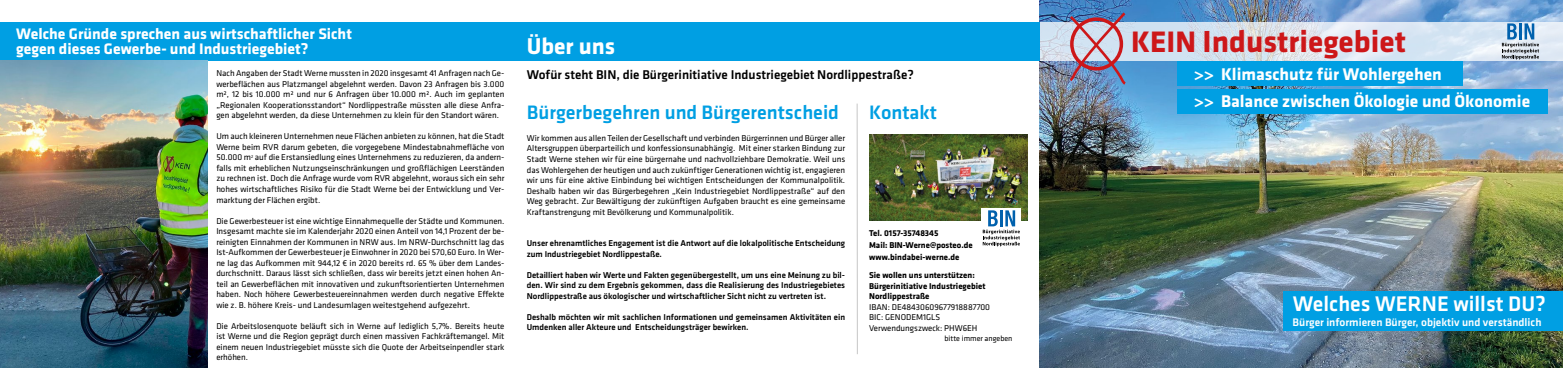
<style>
.page{position:relative;width:1563px;height:368px;background:#fff}
.page>*{position:absolute;margin:0;border:0;box-sizing:border-box;transform-origin:0 0}
.t1{font:700 31.5px "Klavika";color:#cd1719}
.t2{font:700 23.62px "Klavika";color:#fff}
.t3{font:500 21.88px "Klavika";color:#fff}
.t4{font:500 20.12px "Klavika";color:#009fe3}
.t5{font:700 17.5px/27.3px "Klavika";color:#fff}
.t6{font:700 15.75px/14.9px "Klavika";color:#fff}
.t7{font:500 13.12px "Klavika";color:#000}
.t8{font:500 11.38px "Klavika";color:#fff}
.t9{font:8.75px/10.5px "Klavika";color:#000;text-align:justify}
.t10{font:500 8.75px/10.5px "Klavika";color:#000}
.t11{font:700 8.75px/12.2px "Klavika";color:#000}
.t12{font:7.88px "Klavika";color:#000}
.s1{font-size:30.62px}
</style>
<div class="page">
<img style="left:1039px;top:0;width:524px;height:367px">
<svg style="left:1039px;top:22px;width:524px;height:39px;background:#d9e4f0"></svg>
<div style="left:1283px;top:290px;width:280px;height:40px;background:#009fe3"></div>
<div style="left:0;top:22px;width:1039px;height:39px;background:#009fe3"></div>
<img style="left:869px;top:134px;width:159px;height:86px">
<hr style="left:857px;top:103px;width:1px;height:250px;background:#c6c6c6">
<div style="left:1177px;top:61px;width:286px;height:25px;background:#009fe3"></div>
<img style="left:1067px;top:10px;width:61px;height:77px">
<svg style="left:1502px;top:23px;width:37px;height:36px"></svg>
<div style="left:981px;top:207px;width:40px;height:42px;background:#fff"></div>
<svg style="left:983px;top:210px;width:37px;height:36px"></svg>
<img style="left:0;top:61px;width:207px;height:306px">
<div style="left:1177px;top:89px;width:371px;height:24px;background:#009fe3"></div>
<h3 class="t6" style="left:16px;top:27px;width:337px">Welche Gründe sprechen aus wirtschaftlicher Sicht gegen dieses Gewerbe- und Industriegebiet?</h3>
<p class="t9" style="left:216px;top:68px;width:290px">Nach Angaben der Stadt Werne mussten in 2020 insgesamt 41 Anfragen nach Ge&shy;werbeflächen aus Platzmangel abgelehnt werden. Davon 23 Anfragen bis 3.000 m², 12 bis 10.000 m² und nur 6 Anfragen über 10.000 m². Auch im geplanten „Regionalen Kooperationsstandort“ Nordlippestraße müssten alle diese Anfra&shy;gen abgelehnt werden, da diese Unternehmen zu klein für den Standort wären.</p>
<p class="t9" style="left:216px;top:131px;width:290px">Um auch kleineren Unternehmen neue Flächen anbieten zu können, hat die Stadt Werne beim RVR darum gebeten, die vorgegebene Mindestabnahmefläche von 50.000 m<sup>2</sup> auf die Erstansiedlung eines Unternehmens zu reduzieren, da andern&shy;falls mit erheblichen Nutzungseinschränkungen und großflächigen Leerständen zu rechnen ist. Doch die Anfrage wurde vom RVR abgelehnt, woraus sich ein sehr hohes wirtschaftliches Risiko für die Stadt Werne bei der Entwicklung und Ver&shy;marktung der Flächen ergibt.</p>
<p class="t9" style="left:216px;top:215px;width:290px">Die Gewerbesteuer ist eine wichtige Einnahmequelle der Städte und Kommunen.<br>Insgesamt machte sie im Kalenderjahr 2020 einen Anteil von 14,1 Prozent der be&shy;reinigten Einnahmen der Kommunen in NRW aus. Im NRW-Durchschnitt lag das Ist-Aufkommen der Gewerbesteuer je Einwohner in 2020 bei 570,60 Euro. In Wer&shy;ne lag das Aufkommen mit 944,12 € in 2020 bereits rd. 65 % über dem Landes&shy;durchschnitt. Daraus lässt sich schließen, dass wir bereits jetzt einen hohen An&shy;teil an Gewerbeflächen mit innovativen und zukunftsorientierten Unternehmen haben. Noch höhere Gewerbesteuereinnahmen werden durch negative Effekte wie z. B. höhere Kreis- und Landesumlagen weitestgehend aufgezehrt.</p>
<p class="t9" style="left:216px;top:320px;width:290px">Die Arbeitslosenquote beläuft sich in Werne auf lediglich 5,7%. Bereits heute ist Werne und die Region geprägt durch einen massiven Fachkräftemangel. Mit einem neuen Industriegebiet müsste sich die Quote der Arbeitseinpendler stark erhöhen.</p>
<h2 class="t2" style="left:527px;top:33px;width:90px">Über uns</h2>
<h3 class="t7" style="left:527px;top:68px;width:388px">Wofür steht BIN, die Bürgerinitiative Industriegebiet Nordlippestraße?</h3>
<h3 class="t4" style="left:527px;top:101px;width:314px">Bürgerbegehren und Bürgerentscheid</h3>
<p class="t9" style="left:527px;top:133px;width:320px">Wir kommen aus allen Teilen der Gesellschaft und verbinden Bürgerrinnen und Bürger aller Altersgruppen überparteilich und konfessionsunabhängig. Mit einer starken Bindung zur Stadt Werne stehen wir für eine bürgernahe und nachvollziehbare Demokratie. Weil uns das Wohlergehen der heutigen und auch zukünftiger Generationen wichtig ist, engagieren wir uns für eine aktive Einbindung bei wichtigen Entscheidungen der Kommunalpolitik.<br>Deshalb haben wir das Bürgerbegehren „Kein Industriegebiet Nordlippestraße“ auf den Weg gebracht. Zur Bewältigung der zukünftigen Aufgaben braucht es eine gemeinsame Kraftanstrengung mit Bevölkerung und Kommunalpolitik.</p>
<p class="t10" style="left:527px;top:238px;width:320px">Unser ehrenamtliches Engagement ist die Antwort auf die lokalpolitische Entscheidung zum Industriegebiet Nordlippestaße.</p>
<p class="t10" style="left:527px;top:269px;width:320px;text-align:justify">Detailliert haben wir Werte und Fakten gegenübergestellt, um uns eine Meinung zu bil&shy;den. Wir sind zu dem Ergebnis gekommen, dass die Realisierung des Industriegebietes Nordlippestraße aus ökologischer und wirtschaftlicher Sicht nicht zu vertreten ist.</p>
<p class="t10" style="left:527px;top:311px;width:320px">Deshalb möchten wir mit sachlichen Informationen und gemeinsamen Aktivitäten ein<br>Umdenken aller Akteure und Entscheidungsträger bewirken.</p>
<h3 class="t4" style="left:869px;top:101px;width:69px">Kontakt</h3>
<p class="t11" style="left:869px;top:226px;width:105px">Tel. 0157-35748345<br>Mail: BIN-Werne@posteo.de www.bindabei-werne.de</p>
<p class="t11" style="left:869px;top:269px;width:118px;line-height:10.5px">Sie wollen uns unterstützen:<br>Bürgerinitiative Industriegebiet<br>Nordlippestraße</p>
<p class="t9" style="left:869px;top:301px;width:122px;text-align:left">IBAN: DE48430609677918887700<br>BIC: GENODEM1GLS<br>Verwendungszweck: PHW6EH</p>
<p class="t12" style="left:944px;top:334px;width:69px">bitte immer angeben</p>
<h1 class="t1" style="left:1131px;top:25px;width:276px"><span class="s1">KEIN</span> Industriegebiet</h1>
<h3 class="t5" style="left:1194px;top:60px;width:338px">&gt;&gt; Klimaschutz für Wohlergehen<br>&gt;&gt; Balance zwischen Ökologie und Ökonomie</h3>
<h3 class="t3" style="left:1293px;top:291px;width:254px">Welches WERNE willst DU?</h3>
<h3 class="t8" style="left:1292px;top:315px;width:250px">Bürger informieren Bürger, objektiv und verständlich</h3>
</div>
